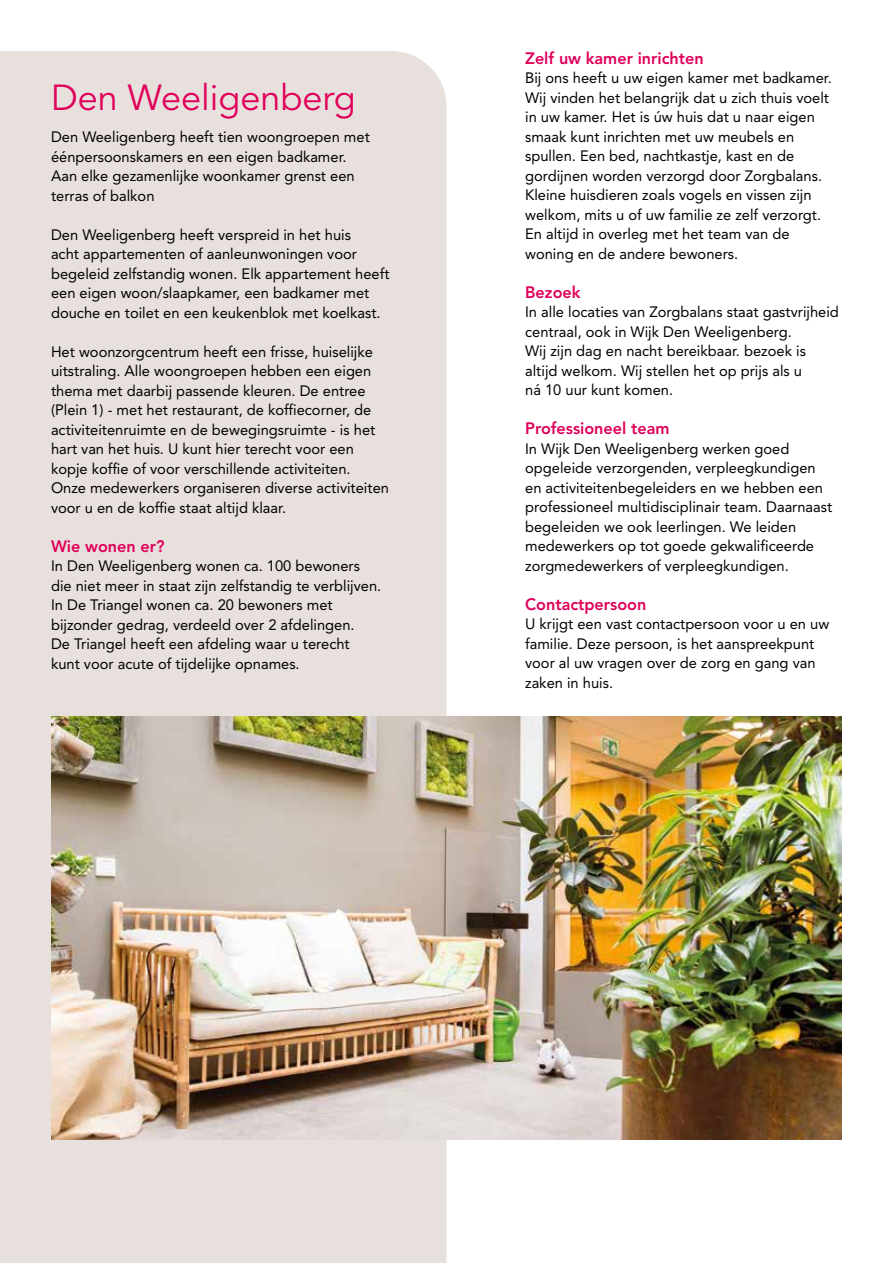
<style>
.page{position:relative;width:893px;height:1263px;background:#fff}
.page>*{position:absolute;margin:0;border:0;box-sizing:border-box;transform-origin:0 0}
.t1{font:36px "Avenir LT Std";color:#e0005b}
.t2{font:800 16.5px "Avenir LT Std";color:#e0005b}
.t3{font:15px/19.5px "Avenir LT Std";color:#000}
</style>
<div class="page">
<div style="left:0;top:51px;width:446px;height:1212px;background:#e8e0dd"></div>
<img style="left:51px;top:716px;width:791px;height:424px">
<h1 class="t1" style="left:51px;top:77px;width:306px">Den Weeligenberg</h1>
<p class="t3" style="left:51px;top:127px;width:320px">Den Weeligenberg heeft tien woongroepen met éénpersoonskamers en een eigen badkamer.<br>Aan elke gezamenlijke woonkamer grenst een terras of balkon</p>
<p class="t3" style="left:51px;top:225px;width:340px">Den Weeligenberg heeft verspreid in het huis<br>acht appartementen of aanleunwoningen voor begeleid zelfstandig wonen. Elk appartement heeft een eigen woon/slaapkamer, een badkamer met douche en toilet en een keukenblok met koelkast.</p>
<p class="t3" style="left:51px;top:342px;width:339px">Het woonzorgcentrum heeft een frisse, huiselijke uitstraling. Alle woongroepen hebben een eigen thema met daarbij passende kleuren. De entree (Plein 1) - met het restaurant, de koffiecorner, de activiteitenruimte en de bewegingsruimte - is het hart van het huis. U kunt hier terecht voor een kopje koffie of voor verschillende activiteiten.<br>Onze medewerkers organiseren diverse activiteiten voor u en de koffie staat altijd klaar.</p>
<p class="t2" style="left:51px;top:536px;width:115px">Wie wonen er?</p>
<p class="t3" style="left:51px;top:556px;width:332px">In Den Weeligenberg wonen ca. 100 bewoners die niet meer in staat zijn zelfstandig te verblijven.<br>In De Triangel wonen ca. 20 bewoners met bijzonder gedrag, verdeeld over 2 afdelingen.<br>De Triangel heeft een afdeling waar u terecht kunt voor acute of tijdelijke opnames.</p>
<p class="t2" style="left:525px;top:48px;width:180px">Zelf uw kamer inrichten</p>
<p class="t3" style="left:525px;top:68px;width:308px">Bij ons heeft u uw eigen kamer met badkamer.<br>Wij vinden het belangrijk dat u zich thuis voelt in uw kamer. Het is úw huis dat u naar eigen smaak kunt inrichten met uw meubels en spullen. Een bed, nachtkastje, kast en de gordijnen worden verzorgd door Zorgbalans.<br>Kleine huisdieren zoals vogels en vissen zijn welkom, mits u of uw familie ze zelf verzorgt.<br>En altijd in overleg met het team van de woning en de andere bewoners.</p>
<p class="t2" style="left:525px;top:282px;width:57px">Bezoek</p>
<p class="t3" style="left:525px;top:302px;width:315px">In alle locaties van Zorgbalans staat gastvrijheid centraal, ook in Wijk Den Weeligenberg.<br>Wij zijn dag en nacht bereikbaar. bezoek is altijd welkom. Wij stellen het op prijs als u<br>ná 10 uur kunt komen.</p>
<p class="t2" style="left:525px;top:419px;width:146px">Professioneel team</p>
<p class="t3" style="left:525px;top:439px;width:309px">In Wijk Den Weeligenberg werken goed opgeleide verzorgenden, verpleegkundigen en activiteitenbegeleiders en we hebben een professioneel multidisciplinair team. Daarnaast begeleiden we ook leerlingen. We leiden medewerkers op tot goede gekwalificeerde zorgmedewerkers of verpleegkundigen.</p>
<p class="t2" style="left:525px;top:594px;width:123px">Contactpersoon</p>
<p class="t3" style="left:525px;top:614px;width:306px">U krijgt een vast contactpersoon voor u en uw familie. Deze persoon, is het aanspreekpunt voor al uw vragen over de zorg en gang van zaken in huis.</p>
</div>
